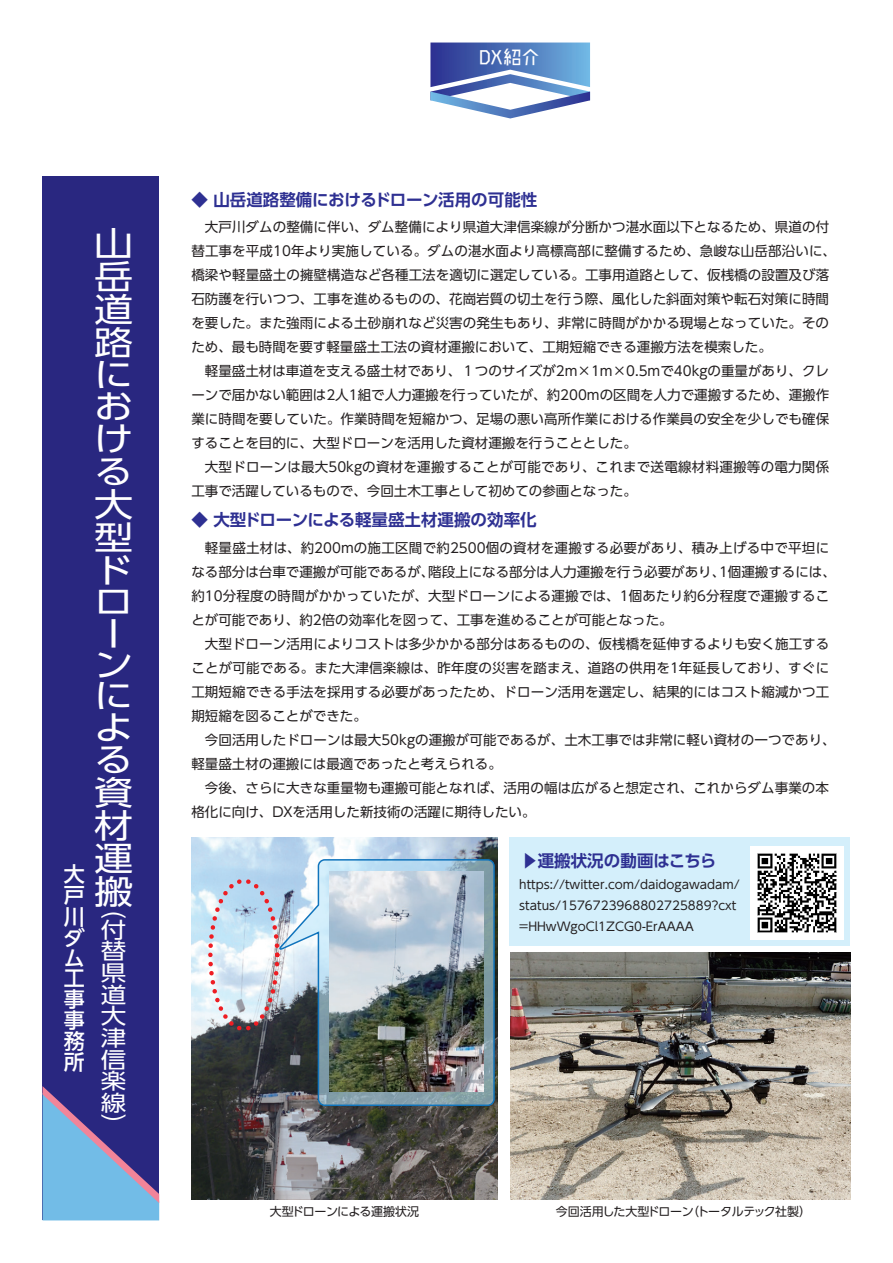
<style>
.page{position:relative;width:893px;height:1263px;background:#fff}
.page>*{position:absolute;margin:0;border:0;box-sizing:border-box;transform-origin:0 0}
.t1{font:33.15px/32.4px "UD Shin Go Pro";color:#fff;scale:1.18 1}
.t2{font:21.6px/21.8px "UD Shin Go Pro";color:#fff;text-align:justify;scale:1.18 1}
.t3{font:500 21px/20.9px "UD Shin Go Pro";color:#fff;text-align:justify}
.t4{font:21px "Makinas Scrap 5";color:#fff}
.t5{font:700 16.5px "UD Shin Go Pro De";color:#2e3092}
.t6{font:13.5px/24px "UD Shin Go Pro";letter-spacing:.005em;color:#231f20}
.t7{font:12px/21px "UD Shin Go Pro";color:#231f20}
.t8{font:12px "UD Shin Go Pro";letter-spacing:-.025em;color:#231f20}
.t9{font:12px "UD Shin Go Pro";letter-spacing:-.04em;color:#231f20}
.s1{font-family:"Koz Go Pr 6 N";font-weight:400}
</style>
<div class="page">
<svg style="left:430px;top:43px;width:160px;height:75px"></svg>
<div style="left:43px;top:176px;width:116px;height:1044px;background:#292780"></div>
<svg style="left:43px;top:1086px;width:116px;height:134px"></svg>
<div style="left:510px;top:837px;width:340px;height:109px;background:#d4effb"></div>
<img style="left:191px;top:838px;width:306px;height:361px">
<img style="left:750px;top:846px;width:93px;height:93px">
<img style="left:510px;top:952px;width:340px;height:247px">
<svg style="left:277px;top:858px;width:218px;height:249px;background:#869fad"></svg>
<img style="left:330px;top:871px;width:154px;height:221px">
<div style="left:208px;top:879px;width:71px;height:152px;border:4px dashed #ee1d23;border-radius:50%"></div>
<h3 class="t3" style="left:64px;top:863px;width:23px">大戸川ダム工事事務所</h3>
<h1 class="t1" style="left:94px;top:226px;width:34px">山岳道路における大型ドローンによる資材運搬<sub>（</sub></h1>
<h2 class="t2" style="left:101px;top:918px;width:23px">付替県道大津信楽線）</h2>
<h3 class="t4" style="left:479px;top:45px;width:63px">DX紹介</h3>
<p class="t5" style="left:191px;top:186px;width:348px">◆ 山岳道路整備におけるドローン活用の可能性</p>
<p class="t6" style="left:191px;top:215px;width:646px">　大戸川ダムの整備に伴い、ダム整備により県道大津信楽線が分断かつ湛水面以下となるため、県道の付替工事を平成10年より実施している。ダムの湛水面より高標高部に整備するため、急峻な山岳部沿いに、橋梁や軽量盛土の擁壁構造など各種工法を適切に選定している。工事用道路として、仮桟橋の設置及び落石防護を行いつつ、工事を進めるものの、花崗岩質の切土を行う際、風化した斜面対策や転石対策に時間を要した。また強雨による土砂崩れなど災害の発生もあり、非常に時間がかかる現場となっていた。そのため、最も時間を要す軽量盛土工法の資材運搬において、工期短縮できる運搬方法を模索した。<br>　軽量盛土材は車道を支える盛土材であり、１つのサイズが2m×1m×0.5mで40kgの重量があり、クレーンで届かない範囲は2人1組で人力運搬を行っていたが、約200mの区間を人力で運搬するため、運搬作業に時間を要していた。作業時間を短縮かつ、足場の悪い高所作業における作業員の安全を少しでも確保することを目的に、大型ドローンを活用した資材運搬を行うこととした。<br>　大型ドローンは最大50kgの資材を運搬することが可能であり、これまで送電線材料運搬等の電力関係工事で活躍しているもので、今回土木工事として初めての参画となった。</p>
<p class="t5" style="left:191px;top:507px;width:347px">◆ 大型ドローンによる軽量盛土材運搬の効率化</p>
<p class="t6" style="left:191px;top:535px;width:646px">　軽量盛土材は、約200mの施工区間で約2500個の資材を運搬する必要があり、積み上げる中で平坦になる部分は台車で運搬が可能であるが、階段上になる部分は人力運搬を行う必要があり、1個運搬するには、約10分程度の時間がかかっていたが、大型ドローンによる運搬では、1個あたり約6分程度で運搬することが可能であり、約2倍の効率化を図って、工事を進めることが可能となった。<br>　大型ドローン活用によりコストは多少かかる部分はあるものの、仮桟橋を延伸するよりも安く施工することが可能である。また大津信楽線は、昨年度の災害を踏まえ、道路の供用を1年延長しており、すぐに工期短縮できる手法を採用する必要があったため、ドローン活用を選定し、結果的にはコスト縮減かつ工期短縮を図ることができた。<br>　今回活用したドローンは最大50kgの運搬が可能であるが、土木工事では非常に軽い資材の一つであり、軽量盛土材の運搬には最適であったと考えられる。<br>　今後、さらに大きな重量物も運搬可能となれば、活用の幅は広がると想定され、これからダム事業の本格化に向け、DXを活用した新技術の活躍に期待したい。</p>
<p class="t5" style="left:521px;top:847px;width:196px"><span class="s1">▶</span>運搬状況の動画はこちら</p>
<p class="t7" style="left:519px;top:873px;width:222px">https://twitter.com/daidogawadam/ status/1576723968802725889?cxt =HHwWgoCl1ZCG0-ErAAAA</p>
<p class="t9" style="left:270px;top:1202px;width:151px">大型ドローンによる運搬状況</p>
<p class="t8" style="left:556px;top:1202px;width:257px">今回活用した大型ドローン（トータルテック社製）</p>
</div>
